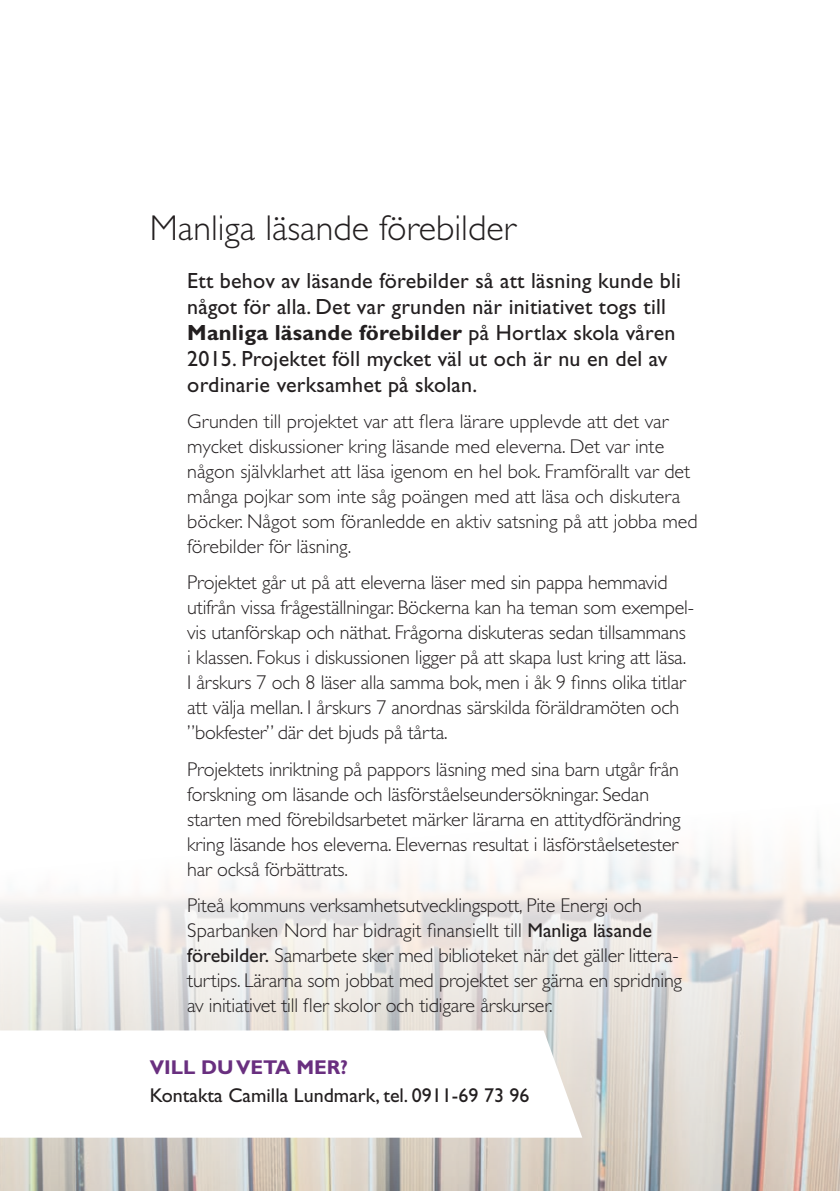
<style>
.page{position:relative;width:840px;height:1191px;background:#fff}
.page>*{position:absolute;margin:0;border:0;box-sizing:border-box;transform-origin:0 0}
.t1{font:300 36px "Gill Sans Std";color:#231f20}
.t2{font:22px/26px "Gill Sans Std";letter-spacing:.01em;color:#231f20}
.t3{font:300 20px/25px "Gill Sans Std";letter-spacing:-.01em;color:#231f20}
.t4{font:20px/28px "Gill Sans Std";color:#231f20}
.s1{font-weight:700}
.s2{font-weight:400}
.s3{font-weight:700;color:#692f7f}
</style>
<div class="page">
<svg style="left:0;top:840px;width:839px;height:351px"></svg>
<svg style="left:0;top:1030px;width:582px;height:107px"></svg>
<h2 class="t1" style="left:150px;top:208px;width:367px">Manliga läsande förebilder</h2>
<p class="t2" style="left:187px;top:267px;width:495px">Ett behov av läsande förebilder så att läsning kunde bli något för alla. Det var grunden när initiativet togs till <span class="s1">Manliga läsande förebilder</span> på Hortlax skola våren 2015. Projektet föll mycket väl ut och är nu en del av ordinarie verksamhet på skolan.</p>
<p class="t3" style="left:187px;top:409px;width:511px">Grunden till projektet var att fera lärare upplevde att det var mycket diskussioner kring läsande med eleverna. Det var inte någon självklarhet att läsa igenom en hel bok. Framförallt var det många pojkar som inte såg poängen med att läsa och diskutera böcker. Något som föranledde en aktiv satsning på att jobba med förebilder för läsning.</p>
<p class="t3" style="left:187px;top:570px;width:508px">Projektet går ut på att eleverna läser med sin pappa hemmavid utifrån vissa frågeställningar. Böckerna kan ha teman som exempel&shy;vis utanförskap och näthat. Frågorna diskuteras sedan tillsammans i klassen. Fokus i diskussionen ligger på att skapa lust kring att läsa.<br>I årskurs 7 och 8 läser alla samma bok, men i åk 9 fnns olika titlar att välja mellan. I årskurs 7 anordnas särskilda föräldramöten och ”bokfester” där det bjuds på tårta.</p>
<p class="t3" style="left:187px;top:756px;width:494px">Projektets inriktning på pappors läsning med sina barn utgår från forskning om läsande och läsförståelseundersökningar. Sedan starten med förebildsarbetet märker lärarna en attitydförändring kring läsande hos eleverna. Elevernas resultat i läsförståelsetester har också förbättrats.</p>
<p class="t3" style="left:187px;top:893px;width:496px">Piteå kommuns verksamhetsutvecklingspott, Pite Energi och Sparbanken Nord har bidragit fnansiellt till <span class="s2">Manliga läsande förebilder.</span> Samarbete sker med biblioteket när det gäller littera&shy;turtips. Lärarna som jobbat med projektet ser gärna en spridning av initiativet till fer skolor och tidigare årskurser.</p>
<p class="t4" style="left:150px;top:1053px;width:381px"><span class="s3">VILL DU VETA MER?<br></span>Kontakta Camilla Lundmark, tel. 0911-69 73 96</p>
</div>
